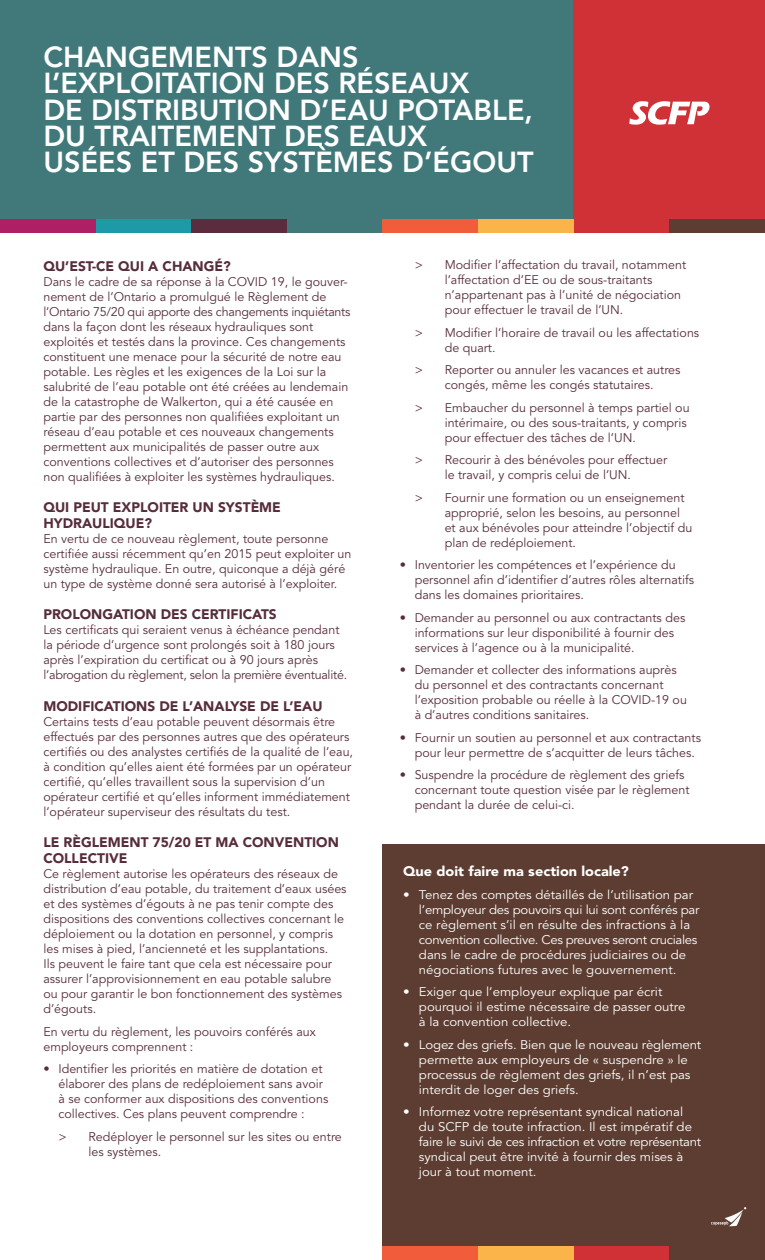
<style>
.page{position:relative;width:765px;height:1260px;background:#fff}
.page>*{position:absolute;margin:0;border:0;box-sizing:border-box;transform-origin:0 0}
.t1{font:800 28.75px/26.2px "Avenir";color:#fff}
.t2{font:900 13.75px/16.2px "Avenir";color:#572c3c}
.t3{font:900 13.75px "Avenir";color:#fff;scale:1.05 1}
.t4{font:12.5px/15px "Avenir";color:#572c3c}
.t5{font:12.5px/15px "Avenir";color:#fff;scale:1.06 1}
</style>
<div class="page">
<div style="left:0;top:0;width:574px;height:226px;background:#41797b"></div>
<div style="left:574px;top:0;width:191px;height:226px;background:#cf3137"></div>
<div style="left:0;top:219px;width:96px;height:13px;background:#ae2065"></div>
<div style="left:96px;top:219px;width:95px;height:13px;background:#1e99a8"></div>
<div style="left:191px;top:219px;width:96px;height:13px;background:#5a2c3e"></div>
<div style="left:287px;top:219px;width:96px;height:13px;background:#41797b"></div>
<div style="left:382px;top:219px;width:96px;height:13px;background:#f15c3a"></div>
<div style="left:478px;top:219px;width:96px;height:13px;background:#fbb449"></div>
<div style="left:574px;top:219px;width:96px;height:13px;background:#cf3137"></div>
<div style="left:669px;top:219px;width:96px;height:13px;background:#5d3d31"></div>
<div style="left:382px;top:844px;width:383px;height:409px;background:#5d3d31"></div>
<svg style="left:711px;top:1207px;width:35px;height:19px"></svg>
<div style="left:382px;top:1247px;width:96px;height:13px;background:#f15c3a"></div>
<div style="left:478px;top:1247px;width:96px;height:13px;background:#fbb449"></div>
<div style="left:574px;top:1247px;width:96px;height:13px;background:#cf3137"></div>
<div style="left:669px;top:1247px;width:96px;height:13px;background:#5d3d31"></div>
<svg style="left:629px;top:101px;width:81px;height:24px"></svg>
<p class="t1" style="left:43px;top:44px;width:492px">CHANGEMENTS DANS<br>L’EXPLOITATION DES RÉSEAUX<br>DE DISTRIBUTION D’EAU POTABLE,<br>DU TRAITEMENT DES EAUX<br>USÉES ET DES SYSTÈMES D’ÉGOUT</p>
<p class="t2" style="left:43px;top:258px;width:189px">QU’EST-CE QUI A CHANGÉ?</p>
<p class="t4" style="left:43px;top:274px;width:309px">Dans le cadre de sa réponse à la COVID 19, le gouver&shy;nement de l’Ontario a promulgué le Règlement de l’Ontario 75/20 qui apporte des changements inquiétants dans la façon dont les réseaux hydrauliques sont exploités et testés dans la province. Ces changements constituent une menace pour la sécurité de notre eau potable. Les règles et les exigences de la Loi sur la salubrité de l’eau potable ont été créées au lendemain de la catastrophe de Walkerton, qui a été causée en partie par des personnes non qualifiées exploitant un réseau d’eau potable et ces nouveaux changements permettent aux municipalités de passer outre aux conventions collectives et d’autoriser des personnes non qualifiées à exploiter les systèmes hydrauliques.</p>
<p class="t2" style="left:43px;top:499px;width:239px">QUI PEUT EXPLOITER UN SYSTÈME<br>HYDRAULIQUE?</p>
<p class="t4" style="left:43px;top:532px;width:310px">En vertu de ce nouveau règlement, toute personne certifiée aussi récemment qu’en 2015 peut exploiter un système hydraulique. En outre, quiconque a déjà géré un type de système donné sera autorisé à l’exploiter.</p>
<p class="t2" style="left:43px;top:606px;width:235px">PROLONGATION DES CERTIFICATS</p>
<p class="t4" style="left:43px;top:623px;width:305px">Les certificats qui seraient venus à échéance pendant la période d’urgence sont prolongés soit à 180 jours après l’expiration du certificat ou à 90 jours après l’abrogation du règlement, selon la première éventualité.</p>
<p class="t2" style="left:43px;top:698px;width:281px">MODIFICATIONS DE L’ANALYSE DE L’EAU</p>
<p class="t4" style="left:43px;top:714px;width:311px">Certains tests d’eau potable peuvent désormais être effectués par des personnes autres que des opérateurs certifiés ou des analystes certifiés de la qualité de l’eau, à condition qu’elles aient été formées par un opérateur certifié, qu’elles travaillent sous la supervision d’un opérateur certifié et qu’elles informent immédiatement l’opérateur superviseur des résultats du test.</p>
<p class="t2" style="left:43px;top:834px;width:297px">LE RÈGLEMENT 75/20 ET MA CONVENTION<br>COLLECTIVE</p>
<p class="t4" style="left:43px;top:867px;width:305px">Ce règlement autorise les opérateurs des réseaux de distribution d’eau potable, du traitement d’eaux usées et des systèmes d’égouts à ne pas tenir compte des dispositions des conventions collectives concernant le déploiement ou la dotation en personnel, y compris les mises à pied, l’ancienneté et les supplantations.<br>Ils peuvent le faire tant que cela est nécessaire pour assurer l’approvisionnement en eau potable salubre ou pour garantir le bon fonctionnement des systèmes d’égouts.</p>
<p class="t4" style="left:43px;top:1024px;width:274px">En vertu du règlement, les pouvoirs conférés aux employeurs comprennent :</p>
<p class="t4" style="left:58px;top:1062px;width:271px;text-indent:-15px">• Identifier les priorités en matière de dotation et élaborer des plans de redéploiement sans avoir à se conformer aux dispositions des conventions collectives. Ces plans peuvent comprendre :</p>
<p class="t4" style="left:88px;top:1129px;width:255px;text-indent:-30px">&gt; Redéployer le personnel sur les sites ou entre les systèmes.</p>
<p class="t4" style="left:445px;top:258px;width:243px;text-indent:-30px">&gt; Modifier l’affectation du travail, notamment l’affectation d’EE ou de sous-traitants n’appartenant pas à l’unité de négociation pour effectuer le travail de l’UN.</p>
<p class="t4" style="left:445px;top:325px;width:256px;text-indent:-30px">&gt; Modifier l’horaire de travail ou les affectations de quart.</p>
<p class="t4" style="left:415px;top:363px;width:267px;text-align:center">&gt; Reporter ou annuler les vacances et autres congés, même les congés statutaires.</p>
<p class="t4" style="left:445px;top:400px;width:246px;text-indent:-30px">&gt; Embaucher du personnel à temps partiel ou intérimaire, ou des sous-traitants, y compris pour effectuer des tâches de l’UN.</p>
<p class="t4" style="left:415px;top:453px;width:254px;text-align:center">&gt; Recourir à des bénévoles pour effectuer le travail, y compris celui de l’UN.</p>
<p class="t4" style="left:445px;top:490px;width:249px;text-indent:-30px">&gt; Fournir une formation ou un enseignement approprié, selon les besoins, au personnel et aux bénévoles pour atteindre l’objectif du plan de redéploiement.</p>
<p class="t4" style="left:415px;top:558px;width:281px;text-indent:-15px">• Inventorier les compétences et l’expérience du personnel afin d’identifier d’autres rôles alternatifs dans les domaines prioritaires.</p>
<p class="t4" style="left:415px;top:610px;width:272px;text-indent:-15px">• Demander au personnel ou aux contractants des informations sur leur disponibilité à fournir des services à l’agence ou à la municipalité.</p>
<p class="t4" style="left:415px;top:663px;width:274px;text-indent:-15px">• Demander et collecter des informations auprès du personnel et des contractants concernant l’exposition probable ou réelle à la COVID-19 ou à d’autres conditions sanitaires.</p>
<p class="t4" style="left:415px;top:730px;width:288px;text-indent:-15px">• Fournir un soutien au personnel et aux contractants pour leur permettre de s’acquitter de leurs tâches.</p>
<p class="t4" style="left:415px;top:768px;width:276px;text-indent:-15px">• Suspendre la procédure de règlement des griefs concernant toute question visée par le règlement pendant la durée de celui-ci.</p>
<p class="t3" style="left:403px;top:863px;width:217px">Que doit faire ma section locale?</p>
<p class="t5" style="left:419px;top:887px;width:266px;text-indent:-16px">• Tenez des comptes détaillés de l’utilisation par l’employeur des pouvoirs qui lui sont conférés par ce règlement s’il en résulte des infractions à la convention collective. Ces preuves seront cruciales dans le cadre de procédures judiciaires ou de négociations futures avec le gouvernement.</p>
<p class="t5" style="left:419px;top:985px;width:253px;text-indent:-16px">• Exiger que l’employeur explique par écrit pourquoi il estime nécessaire de passer outre à la convention collective.</p>
<p class="t5" style="left:419px;top:1037px;width:268px;text-indent:-16px">• Logez des griefs. Bien que le nouveau règlement permette aux employeurs de « suspendre » le processus de règlement des griefs, il n’est pas interdit de loger des griefs.</p>
<p class="t5" style="left:419px;top:1105px;width:268px;text-indent:-16px">• Informez votre représentant syndical national du SCFP de toute infraction. Il est impératif de faire le suivi de ces infraction et votre représentant syndical peut être invité à fournir des mises à jour à tout moment.</p>
</div>
